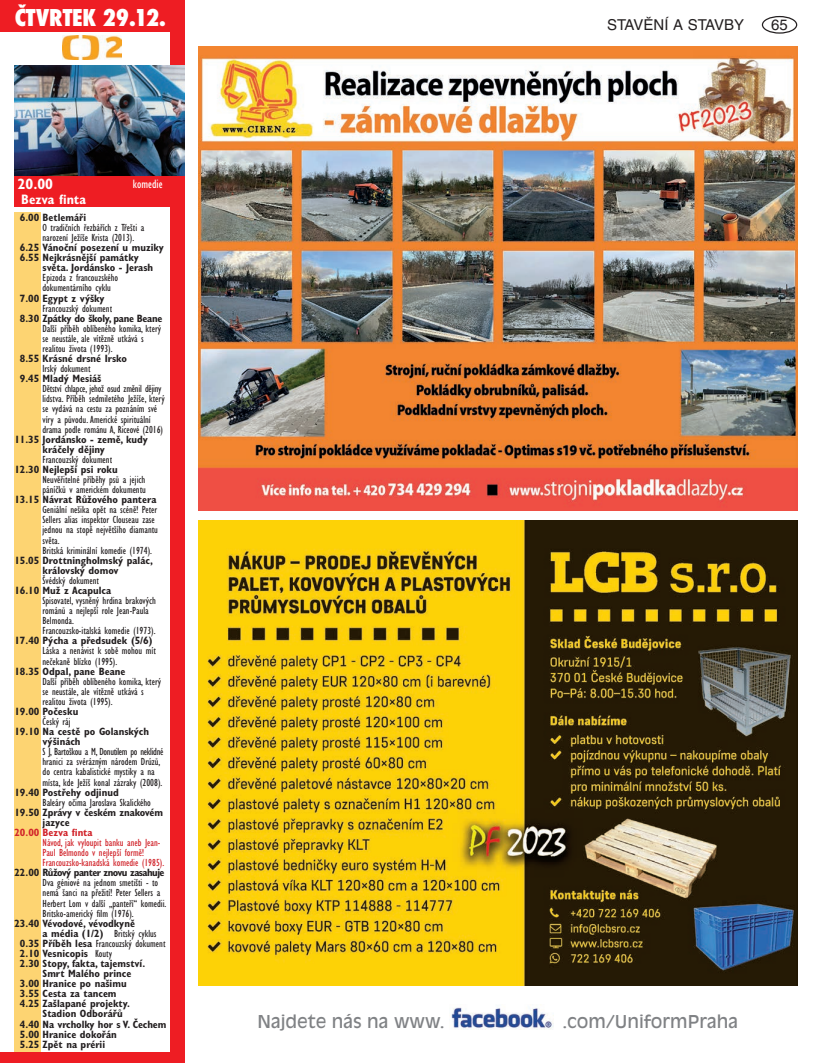
<style>
.page{position:relative;width:815px;height:1063px;background:#fff}
.page>*{position:absolute;margin:0;border:0;box-sizing:border-box;transform-origin:0 0}
.t1{font:800 condensed 22.5px "Futura";letter-spacing:-.01em;color:#fff}
.t2{font:17.5px "Antique Olive CE";color:#808285}
.t3{font:15px "Helvetica CE";color:#231f20}
.t4{font:700 condensed 15px "Gill Sans CE";color:#fff}
.t5{font:700 condensed 13.75px "Gill Sans CE";color:#fff}
.t6{font:condensed 12.5px "Gill Sans CE";color:#fff}
.t7{font:condensed 10.62px/10.1px "Gill Sans CE";color:#231f20}
.t8{font:700 condensed 10.62px/10.1px "Gill Sans CE";color:#231f20}
.t9{font:condensed 10.62px/10.1px "Gill Sans CE";color:#d1232a}
.t10{font:700 condensed 10.62px "Gill Sans CE";letter-spacing:-.05em;color:#231f20}
.t11{font:700 condensed 10.62px "Gill Sans CE";letter-spacing:-.03em;color:#231f20}
.t12{font:700 condensed 10.62px "Gill Sans CE";letter-spacing:-.02em;color:#231f20}
.t13{font:700 condensed 10.62px "Gill Sans CE";color:#d1232a}
.s1{font-weight:700}
.s2{font-weight:400}
</style>
<div class="page">
<div style="left:762px;top:16px;width:35px;height:18px;border:1px solid #231f20;border-radius:50%"></div>
<img style="left:451px;top:1007px;width:103px;height:23px">
<div style="left:0;top:0;width:184px;height:32px;background:#ee1d23"></div>
<div style="left:14px;top:175px;width:167px;height:32px;background:#ee1d23"></div>
<img style="left:63px;top:35px;width:58px;height:24px">
<div style="left:170px;top:0;width:14px;height:1063px;background:#ee1d23"></div>
<div style="left:0;top:1052px;width:184px;height:11px;background:#ee1d23"></div>
<div style="left:14px;top:213px;width:27px;height:839px;background:#fdd472"></div>
<img style="left:14px;top:66px;width:170px;height:109px">
<img style="left:198px;top:46px;width:599px;height:464px">
<img style="left:198px;top:521px;width:599px;height:464px">
<h1 class="t1" style="left:15px;top:2px;width:152px">ČTVRTEK 29.12.</h1>
<h3 class="t4" style="left:18px;top:175px;width:37px">20.00</h3>
<p class="t5" style="left:21px;top:191px;width:66px">Bezva finta</p>
<p class="t6" style="left:133px;top:176px;width:31px">komedie</p>
<p class="t8" style="left:20px;top:212px;width:68px">6.00 Betlemáři</p>
<p class="t7" style="left:43px;top:222px;width:103px">O tradičních řezbářích z Třešti a narození Ježíše Krista (2013).</p>
<p class="t8" style="left:20px;top:243px;width:146px">6.25 Vánoční posezení u muziky<br>6.55 Nejkrásnější památky</p>
<p class="t8" style="left:43px;top:263px;width:112px">světa. Jordánsko - Jerash</p>
<p class="t7" style="left:43px;top:273px;width:77px">Epizoda z francouzského dokumentárního cyklu</p>
<p class="t8" style="left:20px;top:293px;width:86px">7.00 Egypt z výšky</p>
<p class="t7" style="left:43px;top:303px;width:71px">Francouzský dokument</p>
<p class="t11" style="left:20px;top:312px;width:144px">8.30 Zpátky do školy, pane Beane</p>
<p class="t7" style="left:43px;top:323px;width:120px">Další příběh oblíbeného komika, který se neustále, ale vítězně utkává s realitou života (1993).</p>
<p class="t8" style="left:20px;top:353px;width:109px">8.55 Krásné drsné Irsko</p>
<p class="t7" style="left:43px;top:364px;width:49px">Irský dokument</p>
<p class="t8" style="left:20px;top:374px;width:83px">9.45 Mladý Mesiáš</p>
<p class="t7" style="left:43px;top:384px;width:124px">Dětství chlapce, jehož osud změnil dějiny lidstva. Příběh sedmiletého Ježíše, který se vydává na cestu za poznáním své víry a původu. Americké spirituální drama podle románu A, Riceové (2016)</p>
<p class="t8" style="left:43px;top:434px;width:107px;text-indent:-28px">11.35 Jordánsko - země, kudy kráčely dějiny</p>
<p class="t7" style="left:43px;top:454px;width:71px">Francouzský dokument</p>
<p class="t8" style="left:14px;top:464px;width:105px">12.30 Nejlepší psi roku</p>
<p class="t7" style="left:43px;top:474px;width:105px">Neuvěřitelné příběhy psů a jejich páníčků v americkém dokumentu</p>
<p class="t8" style="left:14px;top:495px;width:144px">13.15 Návrat Růžového pantera</p>
<p class="t7" style="left:43px;top:505px;width:117px">Geniální nešika opět na scéně! Peter<br>Sellers alias inspektor Clouseau zase jednou na stopě největšího diamantu světa.<br>Britská kriminální komedie (1974).</p>
<p class="t8" style="left:14px;top:555px;width:140px;text-align:center">15.05 Drottningholmský palác, královský domov</p>
<p class="t7" style="left:43px;top:575px;width:58px">Švédský dokument</p>
<p class="t8" style="left:14px;top:585px;width:98px">16.10 Muž z Acapulca</p>
<p class="t7" style="left:43px;top:595px;width:115px">Spisovatel, vysněný hrdina brakových románů a nejlepší role Jean-Paula<br>Belmonda.<br>Francouzsko-italská komedie (1973).</p>
<p class="t8" style="left:14px;top:636px;width:140px">17.40 Pýcha a předsudek (5/6)</p>
<p class="t7" style="left:43px;top:646px;width:115px">Láska a nenávist k sobě mohou mít nečekaně blízko (1995).</p>
<p class="t8" style="left:14px;top:666px;width:113px">18.35 Odpal, pane Beane</p>
<p class="t7" style="left:43px;top:676px;width:120px">Další příběh oblíbeného komika, který se neustále, ale vítězně utkává s realitou života (1995).</p>
<p class="t8" style="left:14px;top:706px;width:65px">19.00 Počesku</p>
<p class="t7" style="left:43px;top:716px;width:30px">Český ráj</p>
<p class="t8" style="left:43px;top:726px;width:108px;text-indent:-28px">19.10 Na cestě po Golanských výšinách</p>
<p class="t7" style="left:43px;top:747px;width:122px">S J, Bartoškou a M, Donutilem po neklidné hranici za svérázným národem Drúzů, do centra kabalistické mystiky a na místa, kde Ježíš konal zázraky (2008).</p>
<p class="t8" style="left:14px;top:787px;width:106px">19.40 Postřehy odjinud</p>
<p class="t7" style="left:43px;top:797px;width:110px">Baleáry očima Jaroslava Skalického</p>
<p class="t8" style="left:43px;top:807px;width:122px;text-indent:-28px">19.50 Zprávy v českém znakovém jazyce</p>
<p class="t13" style="left:14px;top:826px;width:80px">20.00 Bezva finta</p>
<p class="t9" style="left:43px;top:837px;width:123px">Návod, jak vyloupit banku aneb Jean-<br>Paul Belmondo v nejlepší formě!<br>Francouzsko-kanadská komedie (1985).</p>
<p class="t10" style="left:14px;top:866px;width:152px">22.00 Růžový panter znovu zasahuje</p>
<p class="t7" style="left:43px;top:878px;width:125px">Dva géniové na jednom smetišti - to nemá šanci na přežití! Peter Sellers a Herbert Lom v další „panteří“ komedii.<br>Britsko-americký film (1976).</p>
<p class="t12" style="left:14px;top:917px;width:122px">23.40 Vévodové, vévodkyně</p>
<p class="t7" style="left:43px;top:928px;width:115px"><span class="s1">a média (1/2)</span> Britský cyklus</p>
<p class="t7" style="left:20px;top:938px;width:147px"><span class="s1">0.35 Příběh lesa</span> Francouzský dokument</p>
<p class="t8" style="left:20px;top:948px;width:94px">2.10 Vesnicopis <span class="s2">Kouty</span></p>
<p class="t8" style="left:20px;top:958px;width:127px">2.30 Stopy, fakta, tajemství.</p>
<p class="t8" style="left:43px;top:968px;width:90px">Smrt Malého prince</p>
<p class="t8" style="left:20px;top:979px;width:108px">3.00 Hranice po našimu</p>
<p class="t8" style="left:20px;top:989px;width:98px">3.55 Cesta za tancem</p>
<p class="t8" style="left:20px;top:999px;width:112px">4.25 Zašlapané projekty.</p>
<p class="t8" style="left:43px;top:1009px;width:82px">Stadion Odborářů</p>
<p class="t8" style="left:20px;top:1019px;width:148px">4.40 Na vrcholky hor s V. Čechem</p>
<p class="t8" style="left:20px;top:1029px;width:98px">5.00 Hranice dokořán</p>
<p class="t8" style="left:20px;top:1039px;width:87px">5.25 Zpět na prérii</p>
<h3 class="t3" style="left:607px;top:16px;width:138px">STAVĚNÍ A STAVBY</h3>
<h3 class="t3" style="left:771px;top:16px;width:18px">65</h3>
<h2 class="t2" style="left:257px;top:1012px;width:189px">Najdete nás na www.</h2>
<h2 class="t2" style="left:562px;top:1012px;width:177px">.com/UniformPraha</h2>
</div>
